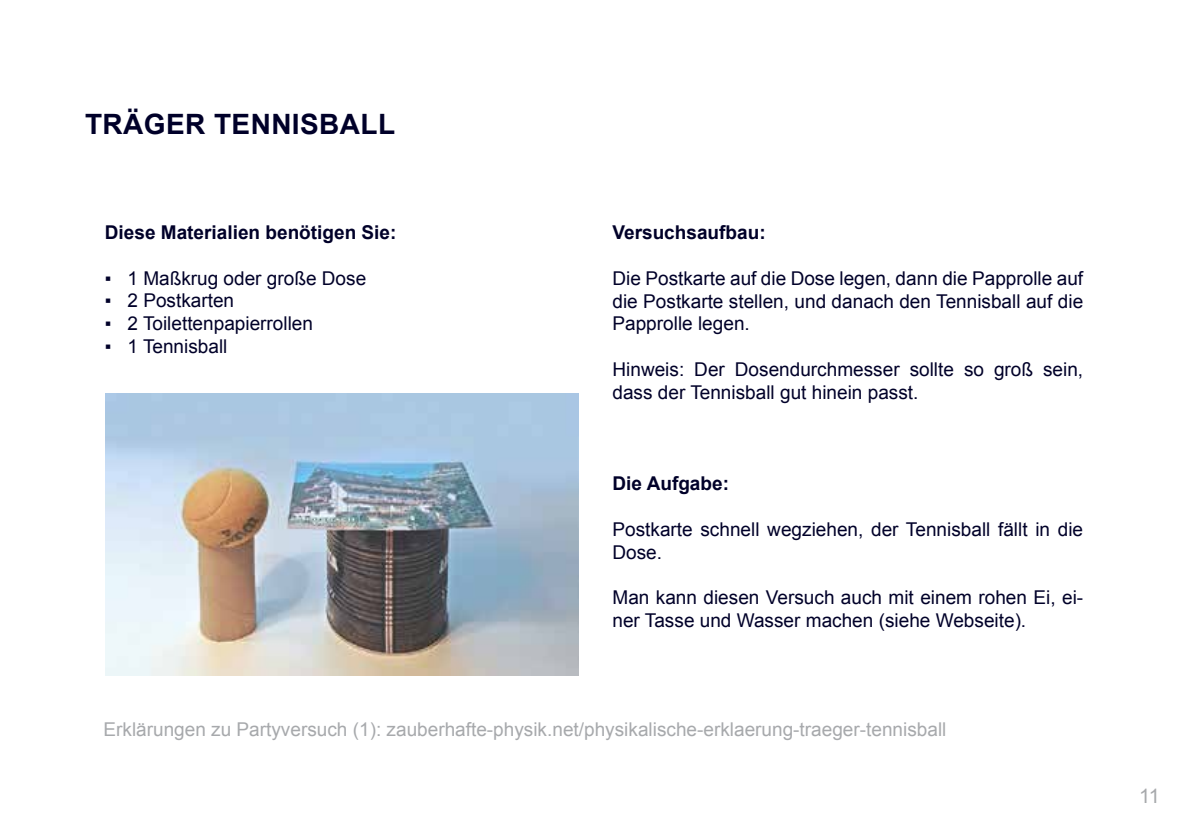
<style>
.page{position:relative;width:1191px;height:840px;background:#fff}
.page>*{position:absolute;margin:0;border:0;box-sizing:border-box;transform-origin:0 0}
.t1{font:700 28px "Arial";letter-spacing:.015em;color:#000029}
.t2{font:20px "Arial";color:#a7a9ac}
.t3{font:19px/22.8px "Arial";color:#000029}
.t4{font:19px "Arial";color:#a7a9ac}
.t5{font:700 19px "Arial";color:#000029}
</style>
<div class="page">
<img style="left:105px;top:393px;width:473px;height:282px">
<h1 class="t1" style="left:85px;top:105px;width:312px">TRÄGER TENNISBALL</h1>
<p class="t5" style="left:105px;top:219px;width:293px">Diese Materialien benötigen Sie:</p>
<p class="t3" style="left:105px;top:266px;width:263px">▪ 1 Maßkrug oder große Dose</p>
<p class="t3" style="left:105px;top:289px;width:131px">▪ 2 Postkarten</p>
<p class="t3" style="left:105px;top:312px;width:210px">▪ 2 Toilettenpapierrollen</p>
<p class="t3" style="left:105px;top:335px;width:124px">▪ 1 Tennisball</p>
<p class="t5" style="left:612px;top:220px;width:155px">Versuchsaufbau:</p>
<p class="t3" style="left:612px;top:267px;width:472px;text-align:justify">Die Postkarte auf die Dose legen, dann die Papprolle auf die Postkarte stellen, und danach den Tennisball auf die Papprolle legen.</p>
<p class="t3" style="left:612px;top:358px;width:472px">Hinweis: Der Dosendurchmesser sollte so groß sein, dass der Tennisball gut hinein passt.</p>
<p class="t5" style="left:612px;top:470px;width:118px">Die Aufgabe:</p>
<p class="t3" style="left:612px;top:517px;width:472px">Postkarte schnell wegziehen, der Tennisball fällt in die<br>Dose.</p>
<p class="t3" style="left:612px;top:586px;width:472px">Man kann diesen Versuch auch mit einem rohen Ei, ei&shy;ner Tasse und Wasser machen (siehe Webseite).</p>
<p class="t4" style="left:103px;top:716px;width:844px">Erklärungen zu Partyversuch (1): zauberhafte-physik.net/physikalische-erklaerung-traeger-tennisball</p>
<p class="t2" style="left:1139px;top:782px;width:22px">11</p>
</div>
